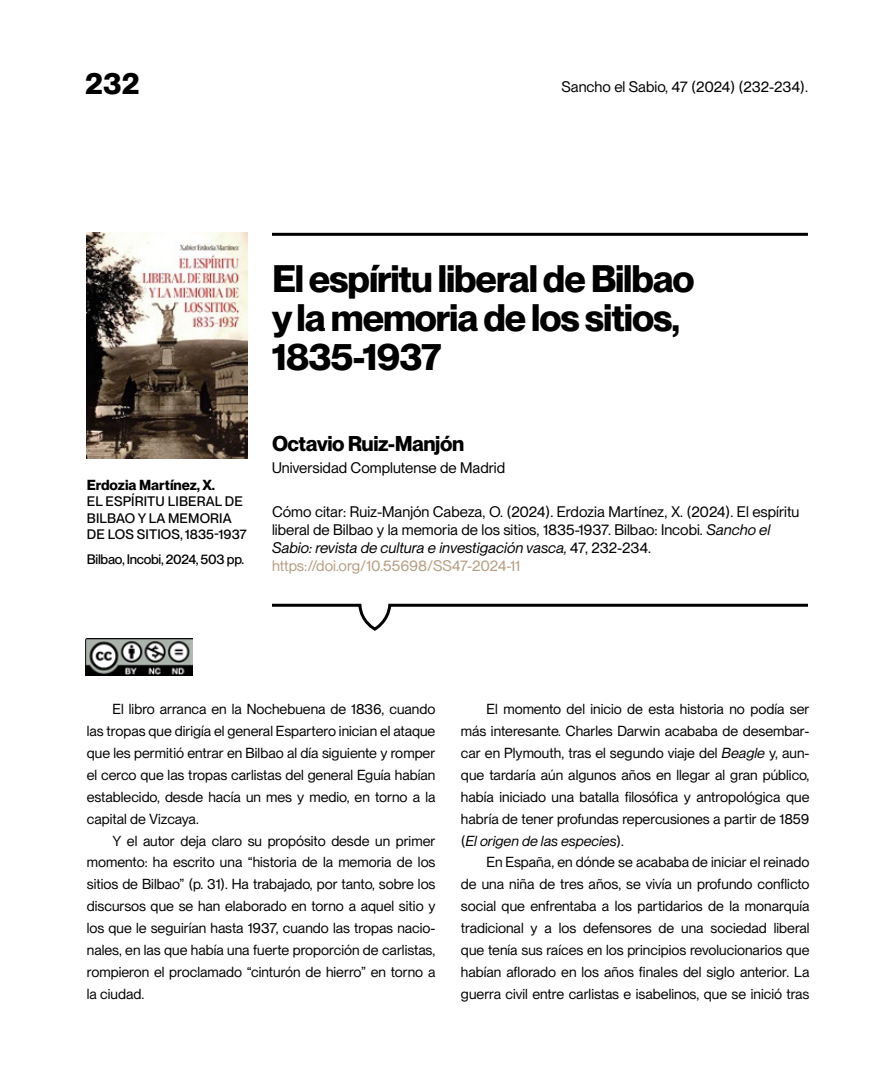
<style>
.page{position:relative;width:893px;height:1085px;background:#fff}
.page>*{position:absolute;margin:0;border:0;box-sizing:border-box;transform-origin:0 0}
.Titulo_grande{font:700 37.5px/39px "PP Neue Montreal";letter-spacing:-.03em;color:#000}
.t1{font:700 30px "PP Neue Montreal";color:#000}
.Autor{font:700 21px "PP Neue Montreal";letter-spacing:-.02em;color:#000}
.Como_citar{font:15px/18px "PP Neue Montreal";color:#000}
.Autor_cargo{font:15px "PP Neue Montreal";color:#000}
.texto{font:14.25px/21.9px "PP Neue Montreal";color:#000;text-align:justify}
.Autor_Libro{font:700 14.25px "PP Neue Montreal";color:#000}
.Titulo_libro_MIni{font:500 13.5px/16.5px "PP Neue Montreal";letter-spacing:.01em;color:#000}
.Editorial{font:500 13.5px "PP Neue Montreal";letter-spacing:-.02em;color:#000}
.s1{font-style:italic}
.s2{color:#b79e84}
</style>
<div class="page">
<hr style="left:272px;top:233px;width:536px;height:3px;background:#000">
<img style="left:85px;top:638px;width:107px;height:37px">
<svg style="left:272px;top:603px;width:536px;height:27px"></svg>
<img style="left:87px;top:232px;width:160px;height:226px">
<h2 class="t1" style="left:85px;top:65px;width:56px">232</h2>
<p class="Como_citar" style="left:561px;top:78px;width:248px">Sancho el Sabio, 47 (2024) (232-234).</p>
<p class="Titulo_grande" style="left:272px;top:259px;width:424px">El espíritu liberal de Bilbao y la memoria de los sitios,<br>1835-1937</p>
<p class="Autor_Libro" style="left:87px;top:476px;width:130px">Erdozia Martínez, X.</p>
<p class="Titulo_libro_MIni" style="left:87px;top:493px;width:161px">EL ESPÍRITU LIBERAL DE<br>BILBAO Y LA MEMORIA<br>DE LOS SITIOS, 1835-1937</p>
<p class="Editorial" style="left:87px;top:551px;width:159px">Bilbao, Incobi, 2024, 503 pp.</p>
<p class="Autor" style="left:272px;top:431px;width:194px">Octavio Ruiz-Manjón</p>
<p class="Autor_cargo" style="left:272px;top:459px;width:235px">Universidad Complutense de Madrid</p>
<p class="Como_citar" style="left:272px;top:502px;width:529px">Cómo citar: Ruiz-Manjón Cabeza, O. (2024). Erdozia Martínez, X. (2024). El espíritu liberal de Bilbao y la memoria de los sitios, 1835-1937. Bilbao: Incobi. <span class="s1">Sancho el Sabio: revista de cultura e investigación vasca,</span> 47, 232-234. <span class="s2">https://doi.org/10.55698/SS47-2024-11</span></p>
<p class="texto" style="left:87px;top:698px;width:350px;text-indent:26px">El libro arranca en la Nochebuena de 1836, cuando las tropas que dirigía el general Espartero inician el ataque que les permitió entrar en Bilbao al día siguiente y romper el cerco que las tropas carlistas del general Eguía habían establecido, desde hacía un mes y medio, en torno a la capital de Vizcaya.</p>
<p class="texto" style="left:87px;top:829px;width:350px;text-indent:26px">Y el autor deja claro su propósito desde un primer momento: ha escrito una “historia de la memoria de los sitios de Bilbao” (p. 31). Ha trabajado, por tanto, sobre los discursos que se han elaborado en torno a aquel sitio y los que le seguirían hasta 1937, cuando las tropas nacio&shy;nales, en las que había una fuerte proporción de carlistas, rompieron el proclamado “cinturón de hierro” en torno a la ciudad.</p>
<p class="texto" style="left:461px;top:698px;width:350px;text-indent:26px">El momento del inicio de esta historia no podía ser más interesante. Charles Darwin acababa de desembar&shy;car en Plymouth, tras el segundo viaje del <span class="s1">Beagle</span> y, aun&shy;que tardaría aún algunos años en llegar al gran público, había iniciado una batalla filosófica y antropológica que habría de tener profundas repercusiones a partir de 1859 (<span class="s1">El origen de las especies</span>).</p>
<p class="texto" style="left:461px;top:851px;width:350px;text-indent:26px">En España, en dónde se acababa de iniciar el reinado de una niña de tres años, se vivía un profundo conflicto social que enfrentaba a los partidarios de la monarquía tradicional y a los defensores de una sociedad liberal que tenía sus raíces en los principios revolucionarios que habían aflorado en los años finales del siglo anterior. La guerra civil entre carlistas e isabelinos, que se inició tras</p>
</div>
